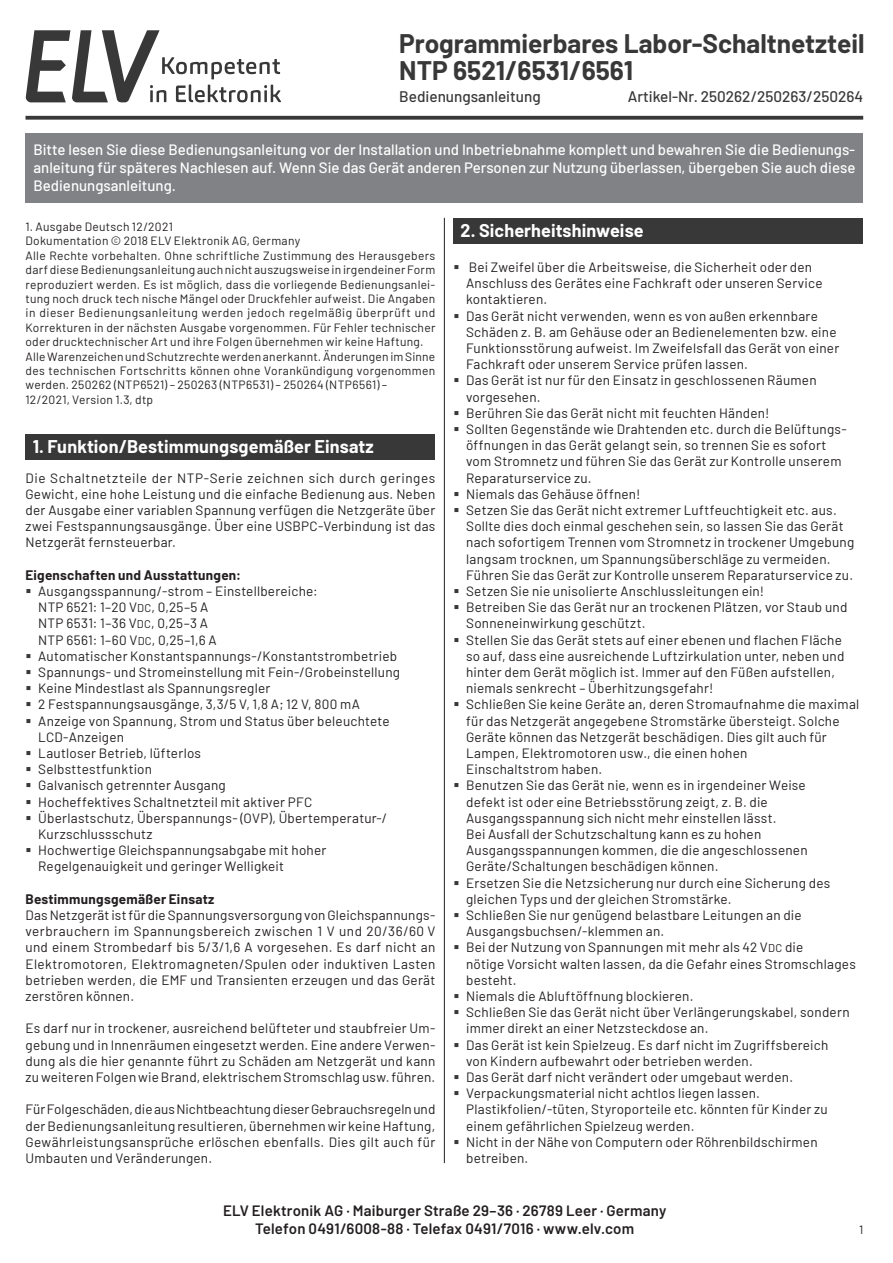
<style>
.page{position:relative;width:893px;height:1263px;background:#fff}
.page>*{position:absolute;margin:0;border:0;box-sizing:border-box;transform-origin:0 0}
.t1{font:700 26.25px/27px "Barlow";color:#383839}
.t2{font:700 18px "Barlow";letter-spacing:.005em;color:#fff}
.t3{font:500 15.3px "Barlow";color:#383839}
.t4{font:500 15px/18px "Barlow";color:#fff;text-align:justify}
.t5{font:600 15px/18px "Barlow";letter-spacing:.015em;color:#231f20;text-align:center}
.t6{font:13.5px/16.2px "Barlow";letter-spacing:.015em;color:#231f20;text-align:justify}
.t7{font:700 13.5px "Barlow";letter-spacing:.02em;color:#231f20}
.t8{font:12px/14.4px "Barlow";letter-spacing:.025em;color:#231f20}
.s1{font-size:11.25px}
</style>
<div class="page">
<div style="left:26px;top:434px;width:409px;height:25px;background:#383839"></div>
<div style="left:26px;top:133px;width:837px;height:69px;background:#808285"></div>
<hr style="left:444px;top:218px;width:1px;height:945px;background:#231f20">
<svg style="left:26px;top:30px;width:255px;height:72px"></svg>
<svg style="left:26px;top:116px;width:837px;height:4px;background:#49494a"></svg>
<div style="left:453px;top:218px;width:410px;height:25px;background:#383839"></div>
<h1 class="t1" style="left:399px;top:28px;width:467px">Programmierbares Labor-Schaltnetzteil<br>NTP 6521/6531/6561</h1>
<p class="t3" style="left:399px;top:86px;width:143px">Bedienungsanleitung</p>
<p class="t3" style="left:628px;top:86px;width:237px">Artikel-Nr. 250262/250263/250264</p>
<p class="t4" style="left:33px;top:139px;width:823px">Bitte lesen Sie diese Bedienungsanleitung vor der Installation und Inbetriebnahme komplett und bewahren Sie die Bedienungs&shy;anleitung für späteres Nachlesen auf. Wenn Sie das Gerät anderen Personen zur Nutzung überlassen, übergeben Sie auch diese Bedienungsanleitung.</p>
<p class="t8" style="left:26px;top:219px;width:411px">1. Ausgabe Deutsch 12/2021<br>Dokumentation © 2018 ELV Elektronik AG, Germany<br>Alle Rechte vorbehalten. Ohne schriftliche Zustimmung des Herausgebers darf diese Bedienungsanleitung auch nicht auszugsweise in irgendeiner Form reproduziert werden. Es ist möglich, dass die vorliegende Bedienungsanlei&shy;tung noch druck tech nische Mängel oder Druckfehler aufweist. Die Angaben in dieser Bedienungsanleitung werden jedoch regelmäßig überprüft und Korrekturen in der nächsten Ausgabe vorgenommen. Für Fehler technischer oder drucktechnischer Art und ihre Folgen übernehmen wir keine Haftung.<br>Alle Warenzeichen und Schutzrechte werden anerkannt. Änderungen im Sinne des technischen Fortschritts können ohne Vorankündigung vorgenommen werden. 250262 (NTP6521) – 250263 (NTP6531) – 250264 (NTP6561) –<br>12/2021, Version 1.3, dtp</p>
<h2 class="t2" style="left:33px;top:433px;width:343px">1. Funktion/Bestimmungsgemäßer Einsatz</h2>
<p class="t6" style="left:26px;top:469px;width:411px">Die Schaltnetzteile der NTP-Serie zeichnen sich durch geringes Gewicht, eine hohe Leistung und die einfache Bedienung aus. Neben der Ausgabe einer variablen Spannung verfügen die Netzgeräte über zwei Festspannungsausgänge. Über eine USBPC-Verbindung ist das Netzgerät fernsteuerbar.</p>
<p class="t7" style="left:26px;top:565px;width:217px">Eigenschaften und Ausstattungen:</p>
<p class="t6" style="left:38px;top:582px;width:363px;text-align:left">Ausgangsspannung/-strom – Einstellbereiche:<br>NTP 6521: 1–20 V<span class="s1">DC</span>, 0,25–5 A<br>NTP 6531: 1–36 V<span class="s1">DC</span>, 0,25–3 A<br>NTP 6561: 1–60 V<span class="s1">DC</span>, 0,25–1,6 A<br>Automatischer Konstantspannungs-/Konstantstrombetrieb Spannungs- und Stromeinstellung mit Fein-/Grobeinstellung Keine Mindestlast als Spannungsregler<br>2 Festspannungsausgänge, 3,3/5 V, 1,8 A; 12 V, 800 mA Anzeige von Spannung, Strom und Status über beleuchtete LCD-Anzeigen<br>Lautloser Betrieb, lüfterlos<br>Selbsttestfunktion<br>Galvanisch getrennter Ausgang<br>Hocheffektives Schaltnetzteil mit aktiver PFC Überlastschutz, Überspannungs- (OVP), Übertemperatur-/ Kurzschlussschutz<br>Hochwertige Gleichspannungsabgabe mit hoher Regelgenauigkeit und geringer Welligkeit</p>
<p class="t7" style="left:26px;top:889px;width:190px">Bestimmungsgemäßer Einsatz</p>
<p class="t6" style="left:26px;top:906px;width:411px">Das Netzgerät ist für die Spannungsversorgung von Gleichspannungs&shy;verbrauchern im Spannungsbereich zwischen 1 V und 20/36/60 V und einem Strombedarf bis 5/3/1,6 A vorgesehen. Es darf nicht an Elektromotoren, Elektromagneten/Spulen oder induktiven Lasten betrieben werden, die EMF und Transienten erzeugen und das Gerät zerstören können.</p>
<p class="t6" style="left:26px;top:1019px;width:411px">Es darf nur in trockener, ausreichend belüfteter und staubfreier Um&shy;gebung und in Innenräumen eingesetzt werden. Eine andere Verwen&shy;dung als die hier genannte führt zu Schäden am Netzgerät und kann zu weiteren Folgen wie Brand, elektrischem Stromschlag usw. führen.</p>
<p class="t6" style="left:26px;top:1100px;width:411px">Für Folgeschäden, die aus Nichtbeachtung dieser Gebrauchsregeln und der Bedienungsanleitung resultieren, übernehmen wir keine Haftung, Gewährleistungsansprüche erlöschen ebenfalls. Dies gilt auch für Umbauten und Veränderungen.</p>
<h2 class="t2" style="left:461px;top:218px;width:184px">2. Sicherheitshinweise</h2>
<p class="t6" style="left:466px;top:258px;width:395px;text-align:left">Bei Zweifel über die Arbeitsweise, die Sicherheit oder den Anschluss des Gerätes eine Fachkraft oder unseren Service kontaktieren.<br>Das Gerät nicht verwenden, wenn es von außen erkennbare Schäden z. B. am Gehäuse oder an Bedienelementen bzw. eine Funktionsstörung aufweist. Im Zweifelsfall das Gerät von einer Fachkraft oder unserem Service prüfen lassen.<br>Das Gerät ist nur für den Einsatz in geschlossenen Räumen vorgesehen.<br>Berühren Sie das Gerät nicht mit feuchten Händen!<br>Sollten Gegenstände wie Drahtenden etc. durch die Belüftungs&shy;öffnungen in das Gerät gelangt sein, so trennen Sie es sofort<br>vom Stromnetz und führen Sie das Gerät zur Kontrolle unserem Reparaturservice zu.<br>Niemals das Gehäuse öffnen!<br>Setzen Sie das Gerät nicht extremer Luftfeuchtigkeit etc. aus.<br>Sollte dies doch einmal geschehen sein, so lassen Sie das Gerät nach sofortigem Trennen vom Stromnetz in trockener Umgebung langsam trocknen, um Spannungsüberschläge zu vermeiden.<br>Führen Sie das Gerät zur Kontrolle unserem Reparaturservice zu.<br>Setzen Sie nie unisolierte Anschlussleitungen ein!<br>Betreiben Sie das Gerät nur an trockenen Plätzen, vor Staub und Sonneneinwirkung geschützt.<br>Stellen Sie das Gerät stets auf einer ebenen und flachen Fläche so auf, dass eine ausreichende Luftzirkulation unter, neben und hinter dem Gerät möglich ist. Immer auf den Füßen aufstellen, niemals senkrecht – Überhitzungsgefahr!<br>Schließen Sie keine Geräte an, deren Stromaufnahme die maximal für das Netzgerät angegebene Stromstärke übersteigt. Solche Geräte können das Netzgerät beschädigen. Dies gilt auch für Lampen, Elektromotoren usw., die einen hohen<br>Einschaltstrom haben.<br>Benutzen Sie das Gerät nie, wenn es in irgendeiner Weise<br>defekt ist oder eine Betriebsstörung zeigt, z. B. die Ausgangsspannung sich nicht mehr einstellen lässt.<br>Bei Ausfall der Schutzschaltung kann es zu hohen Ausgangsspannungen kommen, die die angeschlossenen Geräte/Schaltungen beschädigen können.<br>Ersetzen Sie die Netzsicherung nur durch eine Sicherung des gleichen Typs und der gleichen Stromstärke.<br>Schließen Sie nur genügend belastbare Leitungen an die Ausgangsbuchsen/-klemmen an.<br>Bei der Nutzung von Spannungen mit mehr als 42 V<span class="s1">DC</span> die<br>nötige Vorsicht walten lassen, da die Gefahr eines Stromschlages besteht.<br>Niemals die Abluftöffnung blockieren.<br>Schließen Sie das Gerät nicht über Verlängerungskabel, sondern immer direkt an einer Netzsteckdose an.<br>Das Gerät ist kein Spielzeug. Es darf nicht im Zugriffsbereich<br>von Kindern aufbewahrt oder betrieben werden.<br>Das Gerät darf nicht verändert oder umgebaut werden.<br>Verpackungsmaterial nicht achtlos liegen lassen.<br>Plastikfolien/-tüten, Styroporteile etc. könnten für Kinder zu einem gefährlichen Spielzeug werden.<br>Nicht in der Nähe von Computern oder Röhrenbildschirmen betreiben.</p>
<p class="t5" style="left:223px;top:1200px;width:445px">ELV Elektronik AG · Maiburger Straße 29–36 · 26789 Leer · Germany<br>Telefon 0491/6008-88 · Telefax 0491/7016 · www.elv.com</p>
<p class="t8" style="left:859px;top:1221px;width:6px">1</p>
</div>
